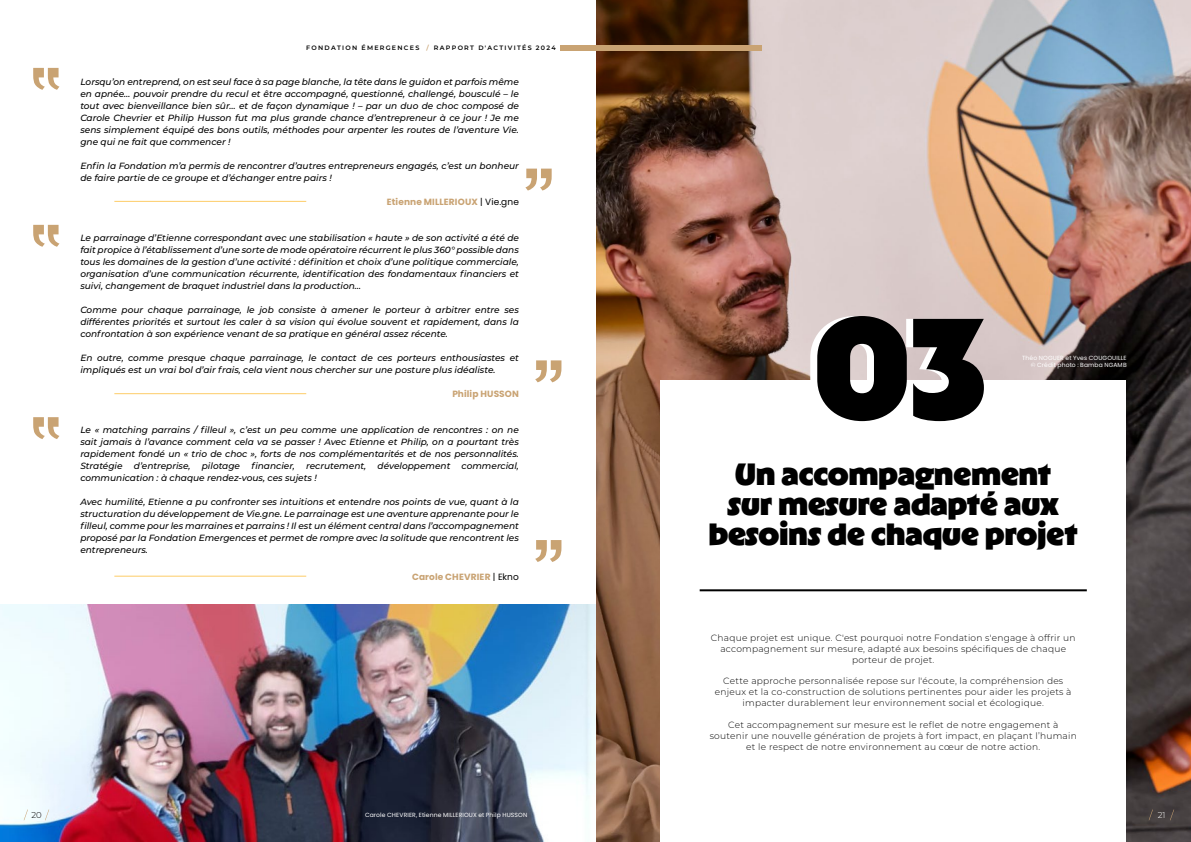
<style>
.page{position:relative;width:1191px;height:842px;background:#fff}
.page>*{position:absolute;margin:0;border:0;box-sizing:border-box;transform-origin:0 0}
.t1{font:900 142px "RL Aqva";color:#000}
.t2{font:900 30.7px/30px "RL Aqva";color:#000;text-align:center}
.t3{font:300 9.1px/10.9px "Montserrat";letter-spacing:.025em;color:#000;text-align:center}
.t4{font:italic 500 9px/12px "Montserrat";color:#000;text-align:justify}
.t5{font:700 9px "Poppins";letter-spacing:.01em;color:#c9a373}
.t6{font:300 8.5px "Montserrat";color:#000}
.t7{font:300 8.5px "Montserrat";color:#fff}
.t8{font:600 6.4px "Montserrat";letter-spacing:.2em;color:#000}
.t9{font:6px/7px "Poppins";letter-spacing:.025em;color:#fff;text-align:right}
.s1{color:#c9a373}
.s2{font-weight:400;color:#000}
</style>
<div class="page">
<img style="left:595px;top:0;width:596px;height:842px">
<img style="left:0;top:604px;width:595px;height:238px">
<div style="left:660px;top:380px;width:466px;height:462px;background:#fff"></div>
<hr style="left:699px;top:589px;width:387px;height:2px;background:#000">
<svg style="left:33px;top:68px;width:26px;height:22px"></svg>
<svg style="left:33px;top:225px;width:26px;height:22px"></svg>
<svg style="left:33px;top:417px;width:26px;height:22px"></svg>
<svg style="left:525px;top:169px;width:26px;height:22px"></svg>
<svg style="left:535px;top:360px;width:26px;height:22px"></svg>
<svg style="left:535px;top:540px;width:26px;height:22px"></svg>
<hr style="left:114px;top:393px;width:192px;height:1px;background:#fdcc67">
<hr style="left:114px;top:201px;width:192px;height:1px;background:#fdcc67">
<hr style="left:114px;top:576px;width:192px;height:1px;background:#fdcc67">
<div style="left:560px;top:45px;width:202px;height:6px;background:#c9a373"></div>
<svg style="left:24px;top:809px;width:4px;height:11px"></svg>
<svg style="left:45px;top:809px;width:4px;height:11px"></svg>
<svg style="left:1148px;top:809px;width:5px;height:11px"></svg>
<svg style="left:1169px;top:809px;width:5px;height:11px"></svg>
<p class="t8" style="left:306px;top:43px;width:251px">FONDATION ÉMERGENCES <span class="s1">/</span> RAPPORT D'ACTIVITÉS 2024</p>
<p class="t4" style="left:80px;top:75px;width:440px">Lorsqu’on entreprend, on est seul face à sa page blanche, la tête dans le guidon et parfois même en apnée… pouvoir prendre du recul et être accompagné, questionné, challengé, bousculé – le tout avec bienveillance bien sûr… et de façon dynamique ! – par un duo de choc composé de Carole Chevrier et Philip Husson fut ma plus grande chance d’entrepreneur à ce jour ! Je me sens simplement équipé des bons outils, méthodes pour arpenter les routes de l’aventure Vie. gne qui ne fait que commencer !</p>
<p class="t4" style="left:80px;top:159px;width:440px">Enfin la Fondation m’a permis de rencontrer d’autres entrepreneurs engagés, c’est un bonheur de faire partie de ce groupe et d’échanger entre pairs !</p>
<p class="t5" style="left:387px;top:196px;width:133px">Etienne MILLERIOUX <span class="s2">| Vie.gne</span></p>
<p class="t4" style="left:80px;top:231px;width:440px">Le parrainage d’Etienne correspondant avec une stabilisation « haute » de son activité a été de fait propice à l’établissement d’une sorte de mode opératoire récurrent le plus 360° possible dans tous les domaines de la gestion d’une activité : définition et choix d’une politique commerciale, organisation d’une communication récurrente, identification des fondamentaux financiers et suivi, changement de braquet industriel dans la production…</p>
<p class="t4" style="left:80px;top:303px;width:440px">Comme pour chaque parrainage, le job consiste à amener le porteur à arbitrer entre ses différentes priorités et surtout les caler à sa vision qui évolue souvent et rapidement, dans la confrontation à son expérience venant de sa pratique en général assez récente.</p>
<p class="t4" style="left:80px;top:351px;width:440px">En outre, comme presque chaque parrainage, le contact de ces porteurs enthousiastes et impliqués est un vrai bol d’air frais, cela vient nous chercher sur une posture plus idéaliste.</p>
<p class="t5" style="left:452px;top:388px;width:68px">Philip HUSSON</p>
<p class="t4" style="left:80px;top:423px;width:440px">Le « matching parrains / filleul », c’est un peu comme une application de rencontres : on ne sait jamais à l’avance comment cela va se passer ! Avec Etienne et Philip, on a pourtant très rapidement fondé un « trio de choc », forts de nos complémentarités et de nos personnalités.<br>Stratégie d’entreprise, pilotage financier, recrutement, développement commercial, communication : à chaque rendez-vous, ces sujets !</p>
<p class="t4" style="left:80px;top:495px;width:440px">Avec humilité, Etienne a pu confronter ses intuitions et entendre nos points de vue, quant à la structuration du développement de Vie.gne. Le parrainage est une aventure apprenante pour le filleul, comme pour les marraines et parrains ! Il est un élément central dans l’accompagnement proposé par la Fondation Emergences et permet de rompre avec la solitude que rencontrent les entrepreneurs.</p>
<p class="t5" style="left:412px;top:571px;width:108px">Carole CHEVRIER <span class="s2">| Ekno</span></p>
<p class="t6" style="left:31px;top:809px;width:12px">20</p>
<p class="t9" style="left:365px;top:812px;width:164px">Carole CHEVRIER, Etienne MILLERIOUX et Philp HUSSON</p>
<h1 class="t1" style="left:813px;top:278px;width:174px">03</h1>
<p class="t9" style="left:1022px;top:354px;width:106px">Théo NOGUER et Yves COUGOUILLE © Crédit photo : Bamba NGAMB</p>
<h2 class="t2" style="left:708px;top:458px;width:370px">Un accompagnement<br>sur mesure adapté aux besoins de chaque projet</h2>
<p class="t3" style="left:711px;top:632px;width:366px">Chaque projet est unique. C'est pourquoi notre Fondation s'engage à offrir un accompagnement sur mesure, adapté aux besoins spécifiques de chaque porteur de projet.</p>
<p class="t3" style="left:715px;top:675px;width:358px">Cette approche personnalisée repose sur l'écoute, la compréhension des enjeux et la co-construction de solutions pertinentes pour aider les projets à impacter durablement leur environnement social et écologique.</p>
<p class="t3" style="left:709px;top:719px;width:368px">Cet accompagnement sur mesure est le reflet de notre engagement à soutenir une nouvelle génération de projets à fort impact, en plaçant l’humain et le respect de notre environnement au cœur de notre action.</p>
<p class="t7" style="left:1157px;top:809px;width:9px">21</p>
</div>
